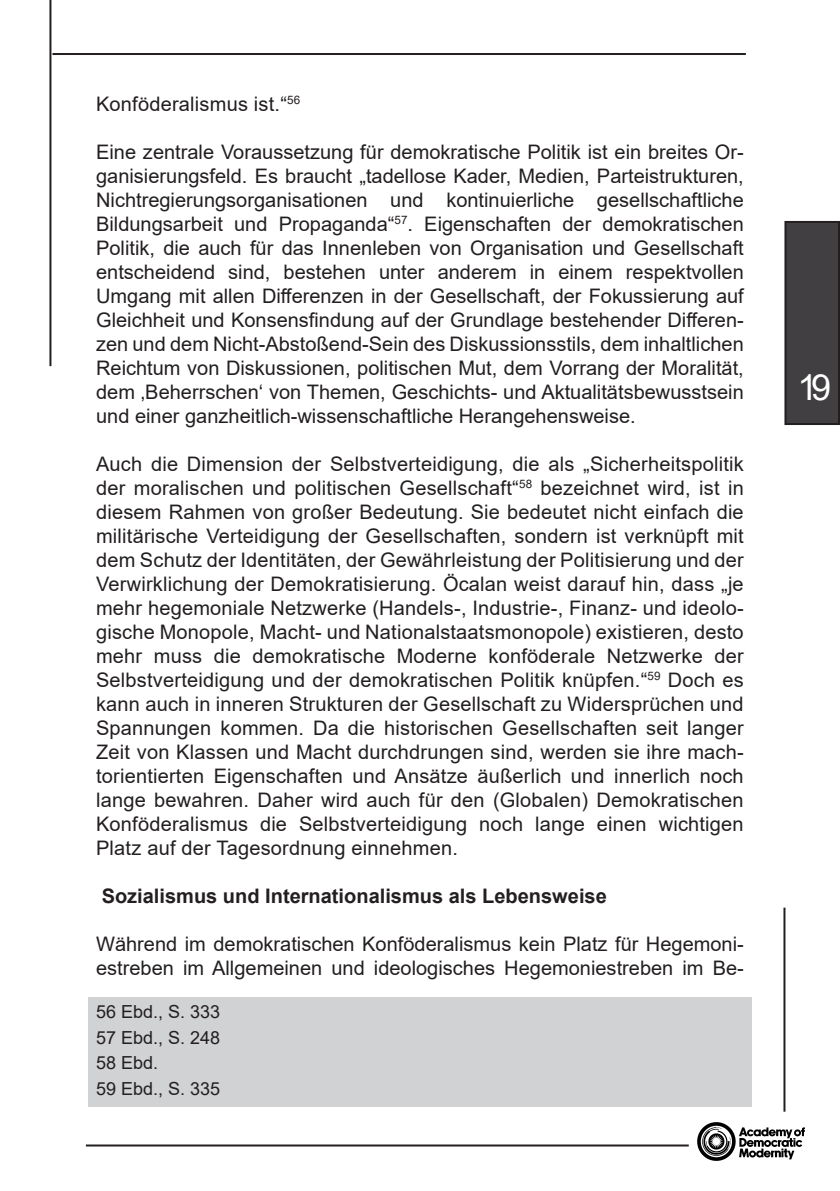
<style>
.page{position:relative;width:840px;height:1191px;background:#fff}
.page>*{position:absolute;margin:0;border:0;box-sizing:border-box;transform-origin:0 0}
.t1{font:36px "Arial";color:#fff}
.t2{font:20px/24px "Arial";color:#231f20;text-align:justify}
.t3{font:700 20px "Arial";color:#231f20}
.Footnote{font:18px "Arial";color:#231f20}
</style>
<div class="page">
<div style="left:785px;top:222px;width:53px;height:202px;background:#413f41"></div>
<div style="left:784px;top:221px;width:55px;height:204px;border:2px solid #231f20"></div>
<img style="left:697px;top:1111px;width:108px;height:50px">
<hr style="left:52px;top:53px;width:693px;height:2px;background:#231f20">
<hr style="left:49px;top:0;width:2px;height:366px;background:#231f20">
<hr style="left:86px;top:1144px;width:602px;height:2px;background:#231f20">
<hr style="left:783px;top:907px;width:2px;height:204px;background:#231f20">
<div style="left:88px;top:997px;width:663px;height:33px;background:#d1d2d4"></div>
<div style="left:88px;top:1022px;width:663px;height:33px;background:#d1d2d4"></div>
<div style="left:88px;top:1048px;width:663px;height:33px;background:#d1d2d4"></div>
<div style="left:88px;top:1073px;width:663px;height:33px;background:#d1d2d4"></div>
<p class="t2" style="left:96px;top:91px;width:206px">Konföderalismus ist.“<sup>56</sup></p>
<p class="t2" style="left:96px;top:139px;width:649px">Eine zentrale Voraussetzung für demokratische Politik ist ein breites Or&shy;ganisierungsfeld. Es braucht „tadellose Kader, Medien, Parteistrukturen, Nichtregierungsorganisationen und kontinuierliche gesellschaftliche Bildungsarbeit und Propaganda“<sup>57</sup>. Eigenschaften der demokratischen Politik, die auch für das Innenleben von Organisation und Gesellschaft entscheidend sind, bestehen unter anderem in einem respektvollen Umgang mit allen Differenzen in der Gesellschaft, der Fokussierung auf Gleichheit und Konsensfindung auf der Grundlage bestehender Differen&shy;zen und dem Nicht-Abstoßend-Sein des Diskussionsstils, dem inhaltlichen Reichtum von Diskussionen, politischen Mut, dem Vorrang der Moralität, dem ‚Beherrschen‘ von Themen, Geschichts- und Aktualitätsbewusstsein und einer ganzheitlich-wissenschaftliche Herangehensweise.</p>
<p class="t2" style="left:96px;top:451px;width:649px">Auch die Dimension der Selbstverteidigung, die als „Sicherheitspolitik der moralischen und politischen Gesellschaft“<sup>58</sup> bezeichnet wird, ist in diesem Rahmen von großer Bedeutung. Sie bedeutet nicht einfach die militärische Verteidigung der Gesellschaften, sondern ist verknüpft mit dem Schutz der Identitäten, der Gewährleistung der Politisierung und der Verwirklichung der Demokratisierung. Öcalan weist darauf hin, dass „je mehr hegemoniale Netzwerke (Handels-, Industrie-, Finanz- und ideolo&shy;gische Monopole, Macht- und Nationalstaatsmonopole) existieren, desto mehr muss die demokratische Moderne konföderale Netzwerke der Selbstverteidigung und der demokratischen Politik knüpfen.“<sup>59</sup> Doch es kann auch in inneren Strukturen der Gesellschaft zu Widersprüchen und Spannungen kommen. Da die historischen Gesellschaften seit langer Zeit von Klassen und Macht durchdrungen sind, werden sie ihre mach&shy;torientierten Eigenschaften und Ansätze äußerlich und innerlich noch lange bewahren. Daher wird auch für den (Globalen) Demokratischen Konföderalismus die Selbstverteidigung noch lange einen wichtigen Platz auf der Tagesordnung einnehmen.</p>
<p class="t3" style="left:102px;top:881px;width:506px">Sozialismus und Internationalismus als Lebensweise</p>
<p class="t2" style="left:96px;top:931px;width:649px">Während im demokratischen Konföderalismus kein Platz für Hegemoni&shy;estreben im Allgemeinen und ideologisches Hegemoniestreben im Be-</p>
<p class="Footnote" style="left:96px;top:999px;width:126px">56 Ebd., S. 333</p>
<p class="Footnote" style="left:96px;top:1025px;width:126px">57 Ebd., S. 248</p>
<p class="Footnote" style="left:96px;top:1050px;width:64px">58 Ebd.</p>
<p class="Footnote" style="left:96px;top:1076px;width:126px">59 Ebd., S. 335</p>
<h1 class="t1" style="left:797px;top:362px;width:35px">19</h1>
</div>
